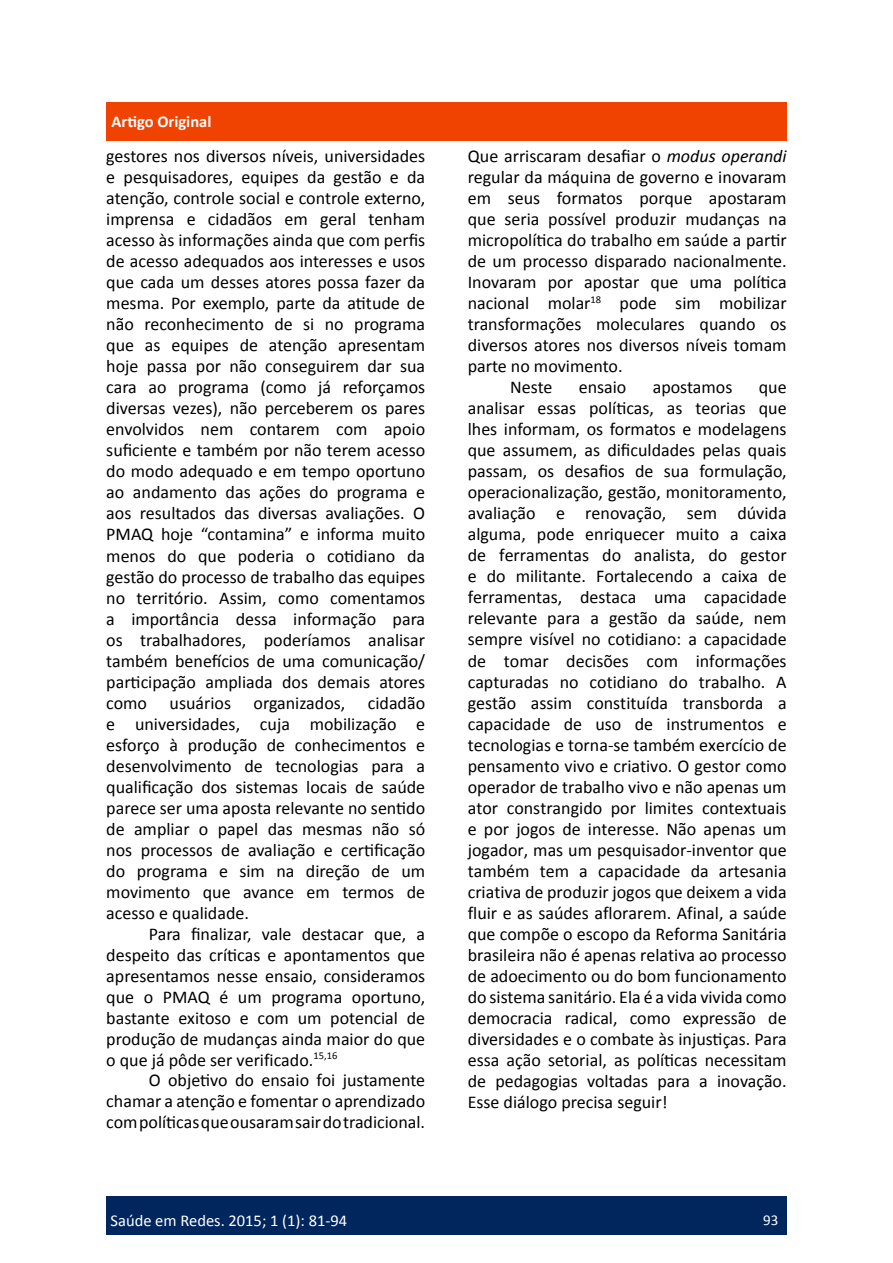
<style>
.page{position:relative;width:893px;height:1263px;background:#fff}
.page>*{position:absolute;margin:0;border:0;box-sizing:border-box;transform-origin:0 0}
.t1{font:18px/21px "Calibri";color:#000;text-align:justify}
.t2{font:16.5px "Calibri";color:#fff}
.t3{font:700 16.5px "Calibri";color:#fff}
.t4{font:15px "Calibri";color:#fff}
.s1{font-style:italic}
</style>
<div class="page">
<div style="left:106px;top:1196px;width:681px;height:38px;background:#00265e"></div>
<div style="left:106px;top:102px;width:681px;height:38px;background:#f04200"></div>
<p class="t3" style="left:112px;top:110px;width:101px">Artigo Original</p>
<p class="t1" style="left:106px;top:145px;width:320px">gestores nos diversos níveis, universidades e pesquisadores, equipes da gestão e da atenção, controle social e controle externo, imprensa e cidadãos em geral tenham acesso às informações ainda que com perfis de acesso adequados aos interesses e usos que cada um desses atores possa fazer da mesma. Por exemplo, parte da atitude de não reconhecimento de si no programa que as equipes de atenção apresentam hoje passa por não conseguirem dar sua cara ao programa (como já reforçamos diversas vezes), não perceberem os pares envolvidos nem contarem com apoio suficiente e também por não terem acesso do modo adequado e em tempo oportuno ao andamento das ações do programa e aos resultados das diversas avaliações. O PMAQ hoje “contamina” e informa muito menos do que poderia o cotidiano da gestão do processo de trabalho das equipes no território. Assim, como comentamos a importância dessa informação para os trabalhadores, poderíamos analisar também benefícios de uma comunicação/ participação ampliada dos demais atores como usuários organizados, cidadão e universidades, cuja mobilização e esforço à produção de conhecimentos e desenvolvimento de tecnologias para a qualificação dos sistemas locais de saúde parece ser uma aposta relevante no sentido de ampliar o papel das mesmas não só nos processos de avaliação e certificação do programa e sim na direção de um movimento que avance em termos de acesso e qualidade.</p>
<p class="t1" style="left:106px;top:923px;width:320px;text-indent:43px">Para finalizar, vale destacar que, a despeito das críticas e apontamentos que apresentamos nesse ensaio, consideramos que o PMAQ é um programa oportuno, bastante exitoso e com um potencial de produção de mudanças ainda maior do que o que já pôde ser verificado.<sup>15,16</sup></p>
<p class="t1" style="left:106px;top:1069px;width:320px;text-indent:43px">O objetivo do ensaio foi justamente chamar a atenção e fomentar o aprendizado com políticas que ousaram sair do tradicional.</p>
<p class="t1" style="left:468px;top:145px;width:320px">Que arriscaram desafiar o <span class="s1">modus operandi</span></p>
<p class="t1" style="left:468px;top:166px;width:320px">regular da máquina de governo e inovaram</p>
<p class="t1" style="left:468px;top:187px;width:320px">em seus formatos porque apostaram</p>
<p class="t1" style="left:468px;top:208px;width:320px">que seria possível produzir mudanças na</p>
<p class="t1" style="left:468px;top:229px;width:320px">micropolítica do trabalho em saúde a partir</p>
<p class="t1" style="left:468px;top:250px;width:320px">de um processo disparado nacionalmente.</p>
<p class="t1" style="left:468px;top:271px;width:320px">Inovaram por apostar que uma política</p>
<p class="t1" style="left:468px;top:292px;width:320px">nacional molar<sup>18</sup> pode sim mobilizar</p>
<p class="t1" style="left:468px;top:313px;width:320px">transformações moleculares quando os</p>
<p class="t1" style="left:468px;top:334px;width:320px">diversos atores nos diversos níveis tomam</p>
<p class="t1" style="left:468px;top:355px;width:156px">parte no movimento.</p>
<p class="t1" style="left:510px;top:376px;width:44px">Neste</p>
<p class="t1" style="left:579px;top:376px;width:49px">ensaio</p>
<p class="t1" style="left:653px;top:376px;width:81px">apostamos</p>
<p class="t1" style="left:468px;top:376px;width:320px;text-indent:291px">que analisar essas políticas, as teorias que lhes informam, os formatos e modelagens que assumem, as dificuldades pelas quais passam, os desafios de sua formulação, operacionalização, gestão, monitoramento, avaliação e renovação, sem dúvida alguma, pode enriquecer muito a caixa de ferramentas do analista, do gestor e do militante. Fortalecendo a caixa de ferramentas, destaca uma capacidade relevante para a gestão da saúde, nem sempre visível no cotidiano: a capacidade de tomar decisões com informações capturadas no cotidiano do trabalho. A gestão assim constituída transborda a capacidade de uso de instrumentos e tecnologias e torna-se também exercício de pensamento vivo e criativo. O gestor como operador de trabalho vivo e não apenas um ator constrangido por limites contextuais e por jogos de interesse. Não apenas um jogador, mas um pesquisador-inventor que também tem a capacidade da artesania criativa de produzir jogos que deixem a vida fluir e as saúdes aflorarem. Afinal, a saúde que compõe o escopo da Reforma Sanitária brasileira não é apenas relativa ao processo de adoecimento ou do bom funcionamento do sistema sanitário. Ela é a vida vivida como democracia radical, como expressão de diversidades e o combate às injustiças. Para essa ação setorial, as políticas necessitam de pedagogias voltadas para a inovação.<br>Esse diálogo precisa seguir!</p>
<p class="t2" style="left:111px;top:1209px;width:238px">Saúde em Redes. 2015; 1 (1): 81-94</p>
<p class="t4" style="left:763px;top:1209px;width:17px">93</p>
</div>
